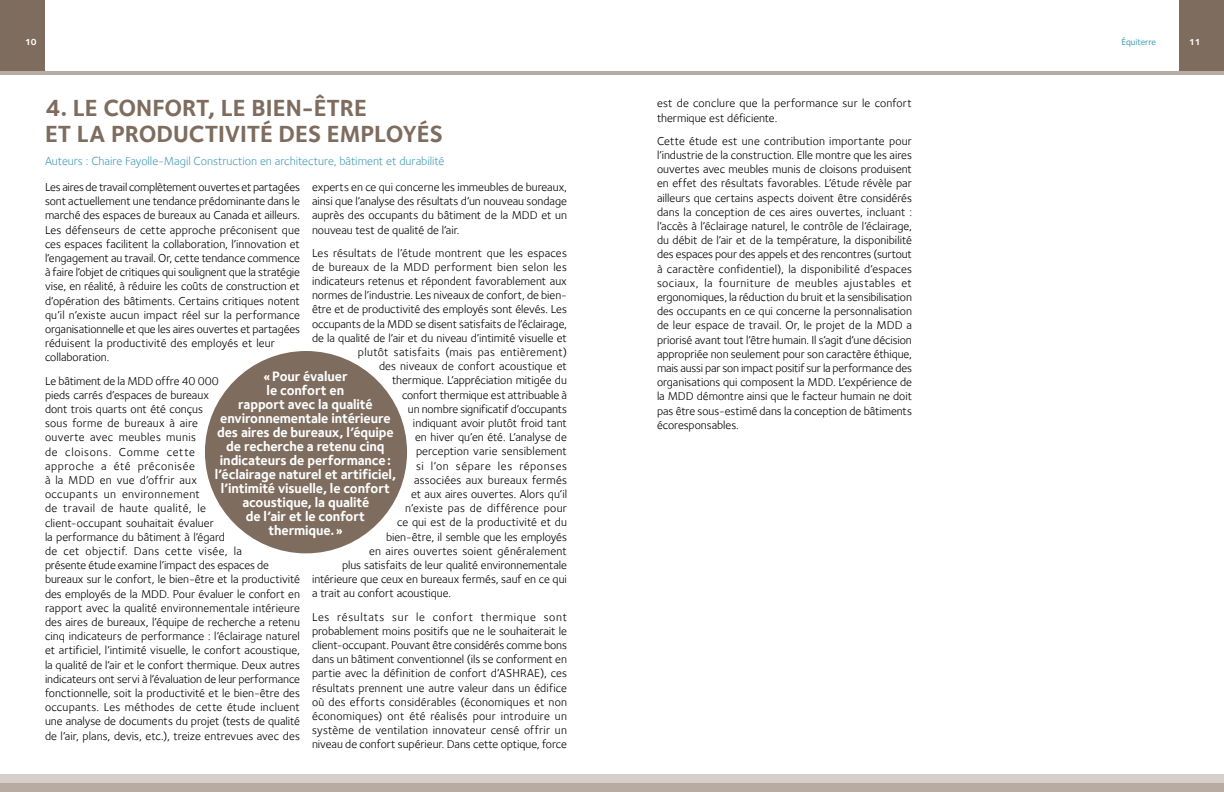
<style>
.page{position:relative;width:1224px;height:792px;background:#fff}
.page>*{position:absolute;margin:0;border:0;box-sizing:border-box;transform-origin:0 0}
.t1{font:700 24px/26px "Foundry Sterling";letter-spacing:-.005em;color:#7e6d5f}
.t2{font:700 14px/14px "Foundry Sterling";letter-spacing:-.01em;color:#fff;text-align:center}
.t3{font:12px "Foundry Sterling";letter-spacing:-.005em;color:#489fb6}
.t4{font:11.8px/14.2px "Foundry Sterling";color:#000}
.t5{font:11.8px "Foundry Sterling";letter-spacing:.02em;color:#000}
.t6{font:11.8px "Foundry Sterling";letter-spacing:.025em;color:#000}
.t7{font:11.8px "Foundry Sterling";letter-spacing:.05em;color:#000}
.t8{font:500 9px "Foundry Sterling";color:#489fb6}
.t9{font:700 9px "Foundry Sterling";color:#fff}
</style>
<div class="page">
<div style="left:1179px;top:0;width:45px;height:75px;background:#7e6d5f"></div>
<div style="left:0;top:0;width:45px;height:75px;background:#7e6d5f"></div>
<hr style="left:612px;top:71px;width:612px;height:4px;background:#b7aba2">
<hr style="left:0;top:71px;width:612px;height:4px;background:#b7aba2">
<div style="left:0;top:783px;width:612px;height:9px;background:#b7aba2"></div>
<div style="left:612px;top:783px;width:612px;height:9px;background:#b7aba2"></div>
<div style="left:0;top:774px;width:612px;height:9px;background:#d6cfca"></div>
<div style="left:612px;top:774px;width:612px;height:9px;background:#d6cfca"></div>
<div style="left:205px;top:351px;width:202px;height:202px;background:#7e6d5f;border-radius:50%"></div>
<p class="t9" style="left:25px;top:37px;width:13px">10</p>
<p class="t8" style="left:1122px;top:37px;width:36px">Équiterre</p>
<p class="t9" style="left:1189px;top:37px;width:13px">11</p>
<h1 class="t1" style="left:45px;top:95px;width:399px">4. LE CONFORT, LE BIEN-ÊTRE<br>ET LA PRODUCTIVITÉ DES EMPLOYÉS</h1>
<p class="t3" style="left:45px;top:154px;width:401px">Auteurs : Chaire Fayolle-Magil Construction en architecture, bâtiment et durabilité</p>
<p class="t4" style="left:312px;top:180px;width:257px;text-align:justify">experts en ce qui concerne les immeubles de bureaux, ainsi que l’analyse des résultats d’un nouveau sondage auprès des occupants du bâtiment de la MDD et un nouveau test de qualité de l’air.</p>
<p class="t5" style="left:312px;top:246px;width:256px">Les résultats de l’étude montrent que les espaces</p>
<p class="t5" style="left:312px;top:260px;width:256px">de bureaux de la MDD performent bien selon les</p>
<p class="t4" style="left:312px;top:274px;width:256px">indicateurs retenus et répondent favorablement aux</p>
<p class="t4" style="left:312px;top:288px;width:256px">normes de l’industrie. Les niveaux de confort, de bien-</p>
<p class="t4" style="left:312px;top:302px;width:257px">être et de productivité des employés sont élevés. Les</p>
<p class="t4" style="left:312px;top:317px;width:256px">occupants de la MDD se disent satisfaits de l’éclairage,</p>
<p class="t4" style="left:312px;top:331px;width:256px">de la qualité de l’air et du niveau d’intimité visuelle et</p>
<p class="t6" style="left:358px;top:345px;width:211px">plutôt satisfaits (mais pas entièrement)</p>
<p class="t4" style="left:379px;top:359px;width:190px">des niveaux de confort acoustique et</p>
<p class="t4" style="left:392px;top:373px;width:177px">thermique. L’appréciation mitigée du</p>
<p class="t4" style="left:402px;top:388px;width:166px">confort thermique est attribuable à</p>
<p class="t4" style="left:408px;top:402px;width:161px">un nombre significatif d’occupants</p>
<p class="t4" style="left:413px;top:416px;width:155px">indiquant avoir plutôt froid tant</p>
<p class="t4" style="left:415px;top:430px;width:153px">en hiver qu’en été. L’analyse de</p>
<p class="t4" style="left:416px;top:444px;width:152px">perception varie sensiblement</p>
<p class="t7" style="left:416px;top:459px;width:152px">si l’on sépare les réponses</p>
<p class="t4" style="left:414px;top:473px;width:155px">associées aux bureaux fermés</p>
<p class="t4" style="left:411px;top:487px;width:158px">et aux aires ouvertes. Alors qu’il</p>
<p class="t5" style="left:405px;top:501px;width:164px">n’existe pas de différence pour</p>
<p class="t4" style="left:397px;top:515px;width:171px">ce qui est de la productivité et du</p>
<p class="t4" style="left:386px;top:529px;width:182px">bien-être, il semble que les employés</p>
<p class="t5" style="left:369px;top:544px;width:200px">en aires ouvertes soient généralement</p>
<p class="t4" style="left:342px;top:558px;width:226px">plus satisfaits de leur qualité environnementale</p>
<p class="t4" style="left:312px;top:572px;width:256px">intérieure que ceux en bureaux fermés, sauf en ce qui</p>
<p class="t4" style="left:312px;top:586px;width:141px">a trait au confort acoustique.</p>
<p class="t4" style="left:312px;top:609px;width:257px;text-align:justify">Les résultats sur le confort thermique sont probablement moins positifs que ne le souhaiterait le client-occupant. Pouvant être considérés comme bons dans un bâtiment conventionnel (ils se conforment en partie avec la définition de confort d’ASHRAE), ces résultats prennent une autre valeur dans un édifice où des efforts considérables (économiques et non économiques) ont été réalisés pour introduire un système de ventilation innovateur censé offrir un niveau de confort supérieur. Dans cette optique, force</p>
<p class="t4" style="left:45px;top:180px;width:257px">Les aires de travail complètement ouvertes et partagées sont actuellement une tendance prédominante dans le marché des espaces de bureaux au Canada et ailleurs.<br>Les défenseurs de cette approche préconisent que ces espaces facilitent la collaboration, l’innovation et l’engagement au travail. Or, cette tendance commence à faire l’objet de critiques qui soulignent que la stratégie vise, en réalité, à réduire les coûts de construction et d’opération des bâtiments. Certains critiques notent qu’il n’existe aucun impact réel sur la performance organisationnelle et que les aires ouvertes et partagées réduisent la productivité des employés et leur collaboration.</p>
<p class="t4" style="left:45px;top:373px;width:257px">Le bâtiment de la MDD offre 40 000<br>pieds carrés d’espaces de bureaux<br>dont trois quarts ont été conçus<br>sous forme de bureaux à aire<br>ouverte avec meubles munis<br>de cloisons. Comme cette<br>approche a été préconisée<br>à la MDD en vue d’offrir aux<br>occupants un environnement<br>de travail de haute qualité, le<br>client-occupant souhaitait évaluer<br>la performance du bâtiment à l’égard<br>de cet objectif. Dans cette visée, la<br>présente étude examine l’impact des espaces de bureaux sur le confort, le bien-être et la productivité des employés de la MDD. Pour évaluer le confort en rapport avec la qualité environnementale intérieure des aires de bureaux, l’équipe de recherche a retenu cinq indicateurs de performance : l’éclairage naturel et artificiel, l’intimité visuelle, le confort acoustique, la qualité de l’air et le confort thermique. Deux autres indicateurs ont servi à l’évaluation de leur performance fonctionnelle, soit la productivité et le bien-être des occupants. Les méthodes de cette étude incluent une analyse de documents du projet (tests de qualité de l’air, plans, devis, etc.), treize entrevues avec des</p>
<p class="t2" style="left:215px;top:369px;width:183px">«Pour évaluer<br>le confort en<br>rapport avec la qualité environnementale intérieure des aires de bureaux, l’équipe de recherche a retenu cinq indicateurs de performance: l’éclairage naturel et artificiel, l’intimité visuelle, le confort acoustique, la qualité<br>de l’air et le confort thermique.»</p>
<p class="t4" style="left:657px;top:96px;width:256px">est de conclure que la performance sur le confort thermique est déficiente.</p>
<p class="t4" style="left:657px;top:134px;width:257px;text-align:justify">Cette étude est une contribution importante pour l’industrie de la construction. Elle montre que les aires ouvertes avec meubles munis de cloisons produisent en effet des résultats favorables. L’étude révèle par ailleurs que certains aspects doivent être considérés dans la conception de ces aires ouvertes, incluant : l’accès à l’éclairage naturel, le contrôle de l’éclairage, du débit de l’air et de la température, la disponibilité des espaces pour des appels et des rencontres (surtout à caractère confidentiel), la disponibilité d’espaces sociaux, la fourniture de meubles ajustables et ergonomiques, la réduction du bruit et la sensibilisation des occupants en ce qui concerne la personnalisation de leur espace de travail. Or, le projet de la MDD a priorisé avant tout l’être humain. Il s’agit d’une décision appropriée non seulement pour son caractère éthique, mais aussi par son impact positif sur la performance des organisations qui composent la MDD. L’expérience de la MDD démontre ainsi que le facteur humain ne doit pas être sous-estimé dans la conception de bâtiments écoresponsables.</p>
</div>
